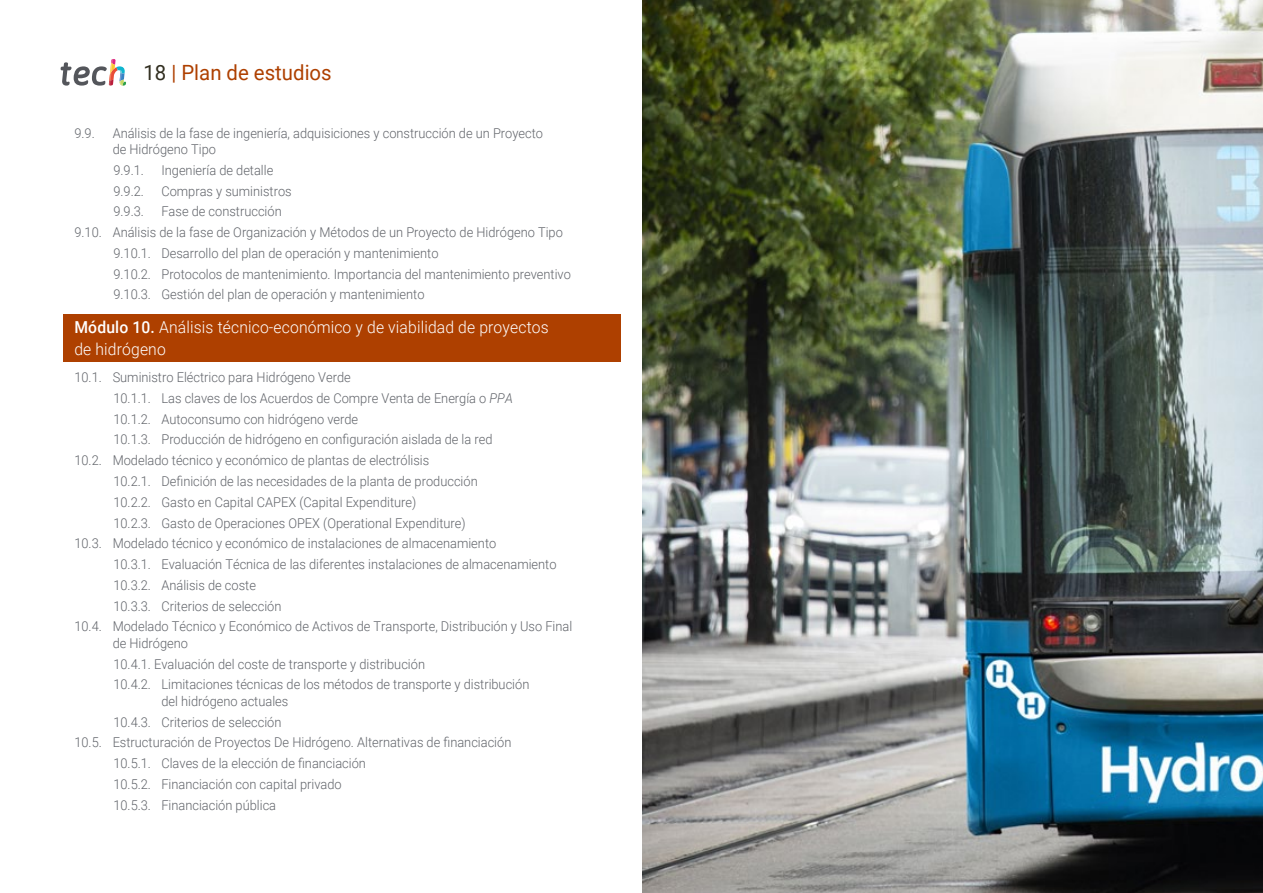
<style>
.page{position:relative;width:1263px;height:893px;background:#fff}
.page>*{position:absolute;margin:0;border:0;box-sizing:border-box;transform-origin:0 0}
.t1{font:21px "Roboto";color:#ae4000}
.t2{font:300 16.5px/22.5px "Roboto";letter-spacing:.01em;color:#fff;scale:.95 1}
.t3{font:300 13.5px/20.7px "Roboto";color:#61646a;scale:.95 1}
.s1{color:#312e20}
.s2{font-weight:500}
.s3{font-style:italic}
</style>
<div class="page">
<svg style="left:61px;top:59px;width:65px;height:27px"></svg>
<div style="left:63px;top:314px;width:558px;height:47px;background:#ae4000"></div>
<img style="left:642px;top:0;width:621px;height:893px">
<h1 class="t1" style="left:144px;top:57px;width:190px"><span class="s1">18</span> | Plan de estudios</h1>
<p class="t3" style="left:74px;top:122px;width:23px">9.9.</p>
<p class="t3" style="left:113px;top:124px;width:454px;line-height:16.5px">Análisis de la fase de ingeniería, adquisiciones y construcción de un Proyecto de Hidrógeno Tipo</p>
<p class="t3" style="left:113px;top:159px;width:34px">9.9.1.</p>
<p class="t3" style="left:161px;top:159px;width:119px">Ingeniería de detalle</p>
<p class="t3" style="left:113px;top:180px;width:34px">9.9.2.</p>
<p class="t3" style="left:161px;top:180px;width:139px">Compras y suministros</p>
<p class="t3" style="left:113px;top:201px;width:34px">9.9.3.</p>
<p class="t3" style="left:161px;top:201px;width:128px">Fase de construcción</p>
<p class="t3" style="left:74px;top:222px;width:516px">9.10. Análisis de la fase de Organización y Métodos de un Proyecto de Hidrógeno Tipo</p>
<p class="t3" style="left:113px;top:242px;width:344px">9.10.1. Desarrollo del plan de operación y mantenimiento</p>
<p class="t3" style="left:113px;top:263px;width:483px">9.10.2. Protocolos de mantenimiento. Importancia del mantenimiento preventivo</p>
<p class="t3" style="left:113px;top:284px;width:329px">9.10.3. Gestión del plan de operación y mantenimiento</p>
<p class="t2" style="left:74px;top:315px;width:501px"><span class="s2">Módulo 10.</span> Análisis técnico-económico y de viabilidad de proyectos de hidrógeno</p>
<p class="t3" style="left:74px;top:367px;width:292px">10.1. Suministro Eléctrico para Hidrógeno Verde</p>
<p class="t3" style="left:113px;top:387px;width:422px">10.1.1. Las claves de los Acuerdos de Compre Venta de Energía o <span class="s3">PPA</span></p>
<p class="t3" style="left:113px;top:408px;width:259px">10.1.2. Autoconsumo con hidrógeno verde</p>
<p class="t3" style="left:113px;top:429px;width:401px">10.1.3. Producción de hidrógeno en configuración aislada de la red</p>
<p class="t3" style="left:74px;top:450px;width:375px">10.2. Modelado técnico y económico de plantas de electrólisis</p>
<p class="t3" style="left:113px;top:470px;width:385px">10.2.1. Definición de las necesidades de la planta de producción</p>
<p class="t3" style="left:113px;top:491px;width:320px">10.2.2. Gasto en Capital CAPEX (Capital Expenditure)</p>
<p class="t3" style="left:113px;top:512px;width:372px">10.2.3. Gasto de Operaciones OPEX (Operational Expenditure)</p>
<p class="t3" style="left:74px;top:533px;width:446px">10.3. Modelado técnico y económico de instalaciones de almacenamiento</p>
<p class="t3" style="left:113px;top:553px;width:468px">10.3.1. Evaluación Técnica de las diferentes instalaciones de almacenamiento</p>
<p class="t3" style="left:113px;top:574px;width:152px">10.3.2. Análisis de coste</p>
<p class="t3" style="left:113px;top:595px;width:178px">10.3.3. Criterios de selección</p>
<p class="t3" style="left:74px;top:616px;width:525px">10.4. Modelado Técnico y Económico de Activos de Transporte, Distribución y Uso Final</p>
<p class="t3" style="left:113px;top:632px;width:440px">de Hidrógeno<br>10.4.1. Evaluación del coste de transporte y distribución<br>10.4.2. Limitaciones técnicas de los métodos de transporte y distribución</p>
<p class="t3" style="left:161px;top:690px;width:135px">del hidrógeno actuales</p>
<p class="t3" style="left:113px;top:711px;width:178px">10.4.3. Criterios de selección</p>
<p class="t3" style="left:74px;top:732px;width:461px">10.5. Estructuración de Proyectos De Hidrógeno. Alternativas de financiación</p>
<p class="t3" style="left:113px;top:752px;width:267px">10.5.1. Claves de la elección de financiación</p>
<p class="t3" style="left:113px;top:773px;width:242px">10.5.2. Financiación con capital privado</p>
<p class="t3" style="left:113px;top:794px;width:173px">10.5.3. Financiación pública</p>
</div>
